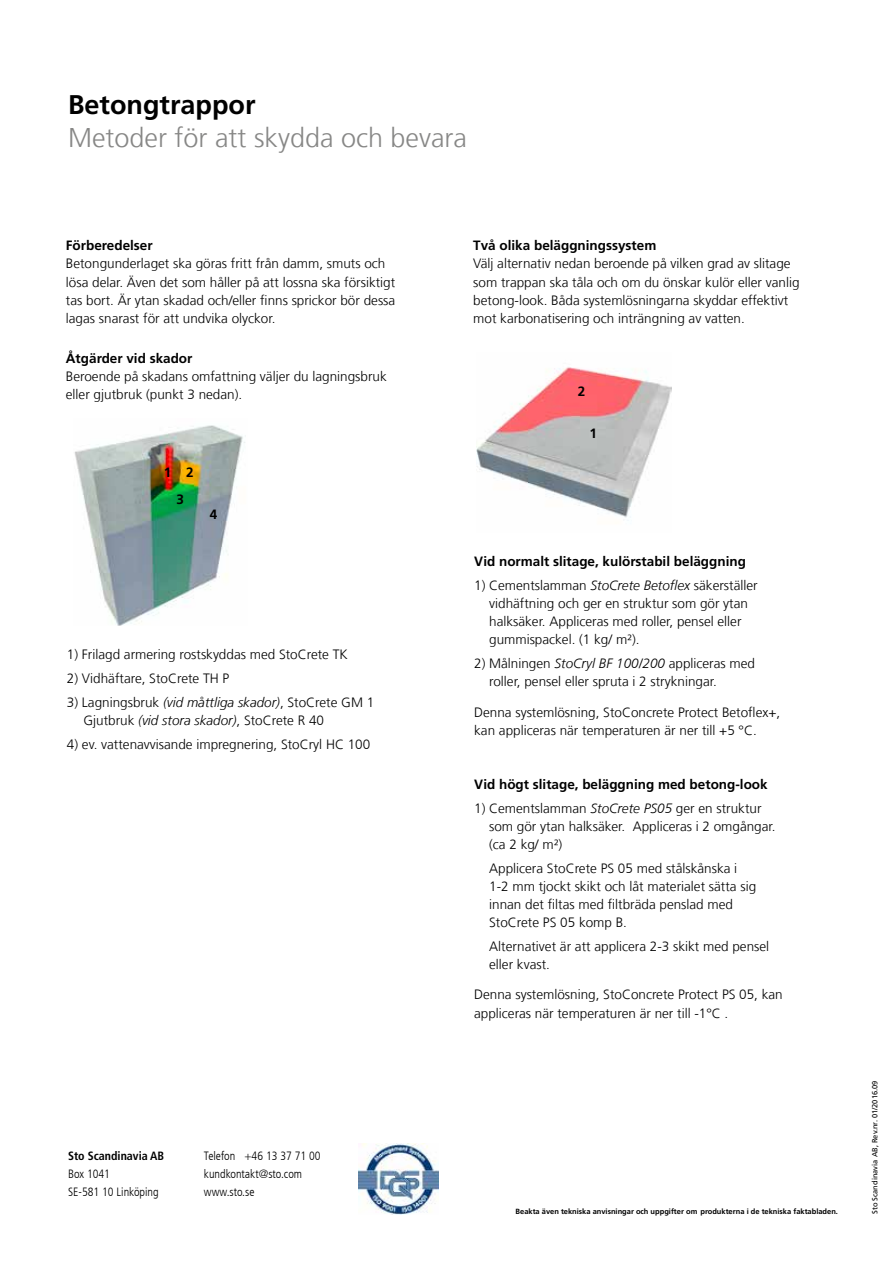
<style>
.page{position:relative;width:893px;height:1263px;background:#fff}
.page>*{position:absolute;margin:0;border:0;box-sizing:border-box;transform-origin:0 0}
.t1{font:300 27px "Sto Frutiger";color:#878786}
.t2{font:700 27px "Sto Frutiger";color:#000}
.t3{font:300 13.5px/18.1px "Sto Frutiger";color:#000}
.t4{font:700 13.5px "Sto Frutiger";color:#000}
.t5{font:300 condensed 12px/18px "Sto Frutiger";color:#000}
.t6{font:700 condensed 12px "Sto Frutiger";color:#000}
.t7{font:700 7.5px "Sto Frutiger";color:#000}
.t8{font:7.5px "Sto Frutiger";color:#000}
.s1{font-style:italic}
</style>
<div class="page">
<img style="left:359px;top:1144px;width:79px;height:70px">
<img style="left:74px;top:425px;width:172px;height:200px">
<img style="left:477px;top:367px;width:195px;height:154px">
<h1 class="t2" style="left:68px;top:89px;width:189px">Betongtrappor</h1>
<h1 class="t1" style="left:68px;top:122px;width:401px">Metoder för att skydda och bevara</h1>
<p class="t4" style="left:66px;top:238px;width:88px">Förberedelser</p>
<p class="t3" style="left:66px;top:255px;width:331px">Betongunderlaget ska göras fritt från damm, smuts och lösa delar. Även det som håller på att lossna ska försiktigt tas bort. Är ytan skadad och/eller finns sprickor bör dessa lagas snarast för att undvika olyckor.</p>
<p class="t4" style="left:66px;top:351px;width:128px">Åtgärder vid skador</p>
<p class="t3" style="left:66px;top:368px;width:322px">Beroende på skadans omfattning väljer du lagningsbruk eller gjutbruk (punkt 3 nedan).</p>
<p class="t4" style="left:164px;top:464px;width:9px">1</p>
<p class="t4" style="left:186px;top:464px;width:9px">2</p>
<p class="t4" style="left:176px;top:492px;width:9px">3</p>
<p class="t4" style="left:210px;top:506px;width:9px">4</p>
<p class="t3" style="left:67px;top:645px;width:282px">1) Frilagd armering rostskyddas med StoCrete TK</p>
<p class="t3" style="left:67px;top:669px;width:164px">2) Vidhäftare, StoCrete TH P</p>
<p class="t3" style="left:83px;top:693px;width:292px;text-indent:-17px">3) Lagningsbruk <span class="s1">(vid måttliga skador)</span>, StoCrete GM 1<br>Gjutbruk <span class="s1">(vid stora skador)</span>, StoCrete R 40</p>
<p class="t3" style="left:67px;top:735px;width:305px">4) ev. vattenavvisande impregnering, StoCryl HC 100</p>
<p class="t6" style="left:68px;top:1148px;width:98px">Sto Scandinavia AB</p>
<p class="t5" style="left:68px;top:1165px;width:92px">Box 1041<br>SE-581 10 Linköping</p>
<p class="t5" style="left:204px;top:1147px;width:118px">Telefon +46 13 37 71 00 kundkontakt@sto.com www.sto.se</p>
<p class="t4" style="left:473px;top:238px;width:185px">Två olika beläggningssystem</p>
<p class="t3" style="left:473px;top:255px;width:328px">Välj alternativ nedan beroende på vilken grad av slitage som trappan ska tåla och om du önskar kulör eller vanlig betong-look. Båda systemlösningarna skyddar effektivt mot karbonatisering och inträngning av vatten.</p>
<p class="t4" style="left:578px;top:383px;width:9px">2</p>
<p class="t4" style="left:590px;top:425px;width:9px">1</p>
<p class="t4" style="left:474px;top:553px;width:273px">Vid normalt slitage, kulörstabil beläggning</p>
<p class="t3" style="left:489px;top:576px;width:270px;text-indent:-15px">1) Cementslamman <span class="s1">StoCrete Betoflex</span> säkerställer vidhäftning och ger en struktur som gör ytan halksäker. Appliceras med roller, pensel eller gummispackel. (1 kg/ m²).</p>
<p class="t3" style="left:489px;top:655px;width:267px;text-indent:-15px">2) Målningen <span class="s1">StoCryl BF 100/200</span> appliceras med roller, pensel eller spruta i 2 strykningar.</p>
<p class="t3" style="left:474px;top:703px;width:308px">Denna systemlösning, StoConcrete Protect Betoflex+, kan appliceras när temperaturen är ner till +5 °C.</p>
<p class="t4" style="left:474px;top:776px;width:295px">Vid högt slitage, beläggning med betong-look</p>
<p class="t3" style="left:489px;top:799px;width:288px;text-indent:-15px">1) Cementslamman <span class="s1">StoCrete PS05</span> ger en struktur som gör ytan halksäker. Appliceras i 2 omgångar. (ca 2 kg/ m²)</p>
<p class="t3" style="left:489px;top:859px;width:268px">Applicera StoCrete PS 05 med stålskånska i 1-2 mm tjockt skikt och låt materialet sätta sig innan det filtas med filtbräda penslad med StoCrete PS 05 komp B.</p>
<p class="t3" style="left:489px;top:938px;width:281px">Alternativet är att applicera 2-3 skikt med pensel eller kvast.</p>
<p class="t3" style="left:474px;top:986px;width:310px">Denna systemlösning, StoConcrete Protect PS 05, kan appliceras när temperaturen är ner till -1°C .</p>
<p class="t7" style="left:516px;top:1207px;width:324px">Beakta även tekniska anvisningar och uppgifter om produkterna i de tekniska faktabladen.</p>
<p class="t8" style="left:870px;top:1214px;width:135px;rotate:-90deg">Sto Scandinavia AB, Rev.nr. 01/2016.09</p>
</div>
